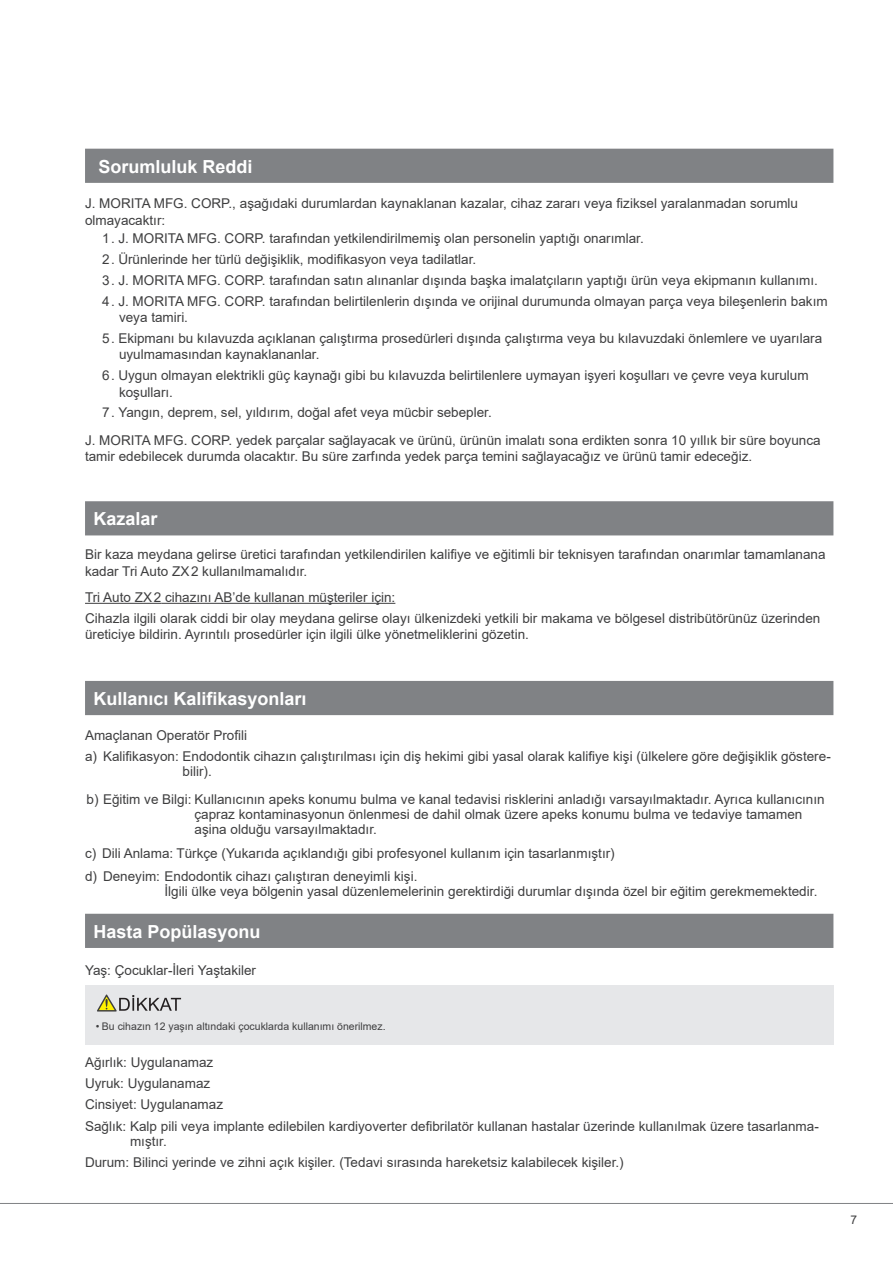
<style>
.page{position:relative;width:893px;height:1263px;background:#fff}
.page>*{position:absolute;margin:0;border:0;box-sizing:border-box;transform-origin:0 0}
.t1{font:700 18px "Arial";color:#fff}
.t2{font:13.5px/16.5px "Arial";color:#3e3e3f}
.t3{font:12px "Arial";color:#3e3e3f}
.t4{font:10.5px "Arial";color:#3e3e3f}
</style>
<div class="page">
<hr style="left:0;top:1203px;width:893px;height:1px;background:#808285">
<div style="left:85px;top:149px;width:748px;height:34px;background:#808285"></div>
<hr style="left:85px;top:603px;width:76px;height:1px;background:#3e3e3f">
<hr style="left:161px;top:603px;width:234px;height:1px;background:#3e3e3f">
<div style="left:85px;top:501px;width:748px;height:34px;background:#808285"></div>
<div style="left:85px;top:681px;width:748px;height:34px;background:#808285"></div>
<div style="left:85px;top:914px;width:748px;height:34px;background:#808285"></div>
<div style="left:85px;top:985px;width:748px;height:59px;background:#e6e7e9"></div>
<svg style="left:97px;top:994px;width:84px;height:17px"></svg>
<h1 class="t1" style="left:99px;top:154px;width:156px">Sorumluluk Reddi</h1>
<p class="t2" style="left:85px;top:195px;width:715px">J. MORITA MFG. CORP., aşağıdaki durumlardan kaynaklanan kazalar, cihaz zararı veya fiziksel yaralanmadan sorumlu olmayacaktır:</p>
<p class="t2" style="left:102px;top:230px;width:543px">1. J. MORITA MFG. CORP. tarafından yetkilendirilmemiş olan personelin yaptığı onarımlar.</p>
<p class="t2" style="left:102px;top:251px;width:376px">2. Ürünlerinde her türlü değişiklik, modifikasyon veya tadilatlar.</p>
<p class="t2" style="left:102px;top:272px;width:717px">3. J. MORITA MFG. CORP. tarafından satın alınanlar dışında başka imalatçıların yaptığı ürün veya ekipmanın kullanımı.</p>
<p class="t2" style="left:119px;top:293px;width:710px;text-indent:-17px">4. J. MORITA MFG. CORP. tarafından belirtilenlerin dışında ve orijinal durumunda olmayan parça veya bileşenlerin bakım veya tamiri.</p>
<p class="t2" style="left:119px;top:330px;width:705px;text-indent:-17px">5. Ekipmanı bu kılavuzda açıklanan çalıştırma prosedürleri dışında çalıştırma veya bu kılavuzdaki önlemlere ve uyarılara uyulmamasından kaynaklananlar.</p>
<p class="t2" style="left:119px;top:367px;width:691px;text-indent:-17px">6. Uygun olmayan elektrikli güç kaynağı gibi bu kılavuzda belirtilenlere uymayan işyeri koşulları ve çevre veya kurulum koşulları.</p>
<p class="t2" style="left:85px;top:399px;width:737px;line-height:27.2px;text-indent:17px">7. Yangın, deprem, sel, yıldırım, doğal afet veya mücbir sebepler.<br>J. MORITA MFG. CORP. yedek parçalar sağlayacak ve ürünü, ürünün imalatı sona erdikten sonra 10 yıllık bir süre boyunca</p>
<p class="t2" style="left:85px;top:448px;width:669px">tamir edebilecek durumda olacaktır. Bu süre zarfında yedek parça temini sağlayacağız ve ürünü tamir edeceğiz.</p>
<h1 class="t1" style="left:94px;top:506px;width:66px">Kazalar</h1>
<p class="t2" style="left:85px;top:546px;width:742px">Bir kaza meydana gelirse üretici tarafından yetkilendirilen kalifiye ve eğitimli bir teknisyen tarafından onarımlar tamamlanana kadar Tri Auto ZX2 kullanılmamalıdır.</p>
<p class="t2" style="left:85px;top:587px;width:737px;line-height:20.7px">Tri Auto ZX2 cihazını AB’de kullanan müşteriler için:<br>Cihazla ilgili olarak ciddi bir olay meydana gelirse olayı ülkenizdeki yetkili bir makama ve bölgesel distribütörünüz üzerinden</p>
<p class="t2" style="left:85px;top:626px;width:445px">üreticiye bildirin. Ayrıntılı prosedürler için ilgili ülke yönetmeliklerini gözetin.</p>
<h1 class="t1" style="left:94px;top:686px;width:215px">Kullanıcı Kalifikasyonları</h1>
<p class="t2" style="left:85px;top:725px;width:747px;line-height:21px">Amaçlanan Operatör Profili<br>a) Kalifikasyon: Endodontik cihazın çalıştırılması için diş hekimi gibi yasal olarak kalifiye kişi (ülkelere göre değişiklik göstere-</p>
<p class="t2" style="left:87px;top:758px;width:740px;line-height:27.8px;text-indent:96px">bilir).<br>b) Eğitim ve Bilgi: Kullanıcının apeks konumu bulma ve kanal tedavisi risklerini anladığı varsayılmaktadır. Ayrıca kullanıcının</p>
<p class="t2" style="left:195px;top:807px;width:609px;line-height:15px">çapraz kontaminasyonun önlenmesi de dahil olmak üzere apeks konumu bulma ve tedaviye tamamen aşina olduğu varsayılmaktadır.</p>
<p class="t2" style="left:85px;top:841px;width:531px;line-height:23.1px">c) Dili Anlama: Türkçe (Yukarıda açıklandığı gibi profesyonel kullanım için tasarlanmıştır) d) Deneyim: Endodontik cihazı çalıştıran deneyimli kişi.</p>
<p class="t2" style="left:165px;top:883px;width:654px">İlgili ülke veya bölgenin yasal düzenlemelerinin gerektirdiği durumlar dışında özel bir eğitim gerekmemektedir.</p>
<h1 class="t1" style="left:94px;top:919px;width:169px">Hasta Popülasyonu</h1>
<p class="t2" style="left:85px;top:962px;width:173px">Yaş: Çocuklar-İleri Yaştakiler</p>
<p class="t4" style="left:96px;top:1019px;width:291px">• Bu cihazın 12 yaşın altındaki çocuklarda kullanımı önerilmez.</p>
<p class="t2" style="left:85px;top:1051px;width:735px;line-height:21.5px">Ağırlık: Uygulanamaz<br>Uyruk: Uygulanamaz<br>Cinsiyet: Uygulanamaz<br>Sağlık: Kalp pili veya implante edilebilen kardiyoverter defibrilatör kullanan hastalar üzerinde kullanılmak üzere tasarlanma-</p>
<p class="t2" style="left:85px;top:1130px;width:540px;line-height:21.5px;text-indent:45px">mıştır.<br>Durum: Bilinci yerinde ve zihni açık kişiler. (Tedavi sırasında hareketsiz kalabilecek kişiler.)</p>
<p class="t3" style="left:850px;top:1212px;width:8px">7</p>
</div>
